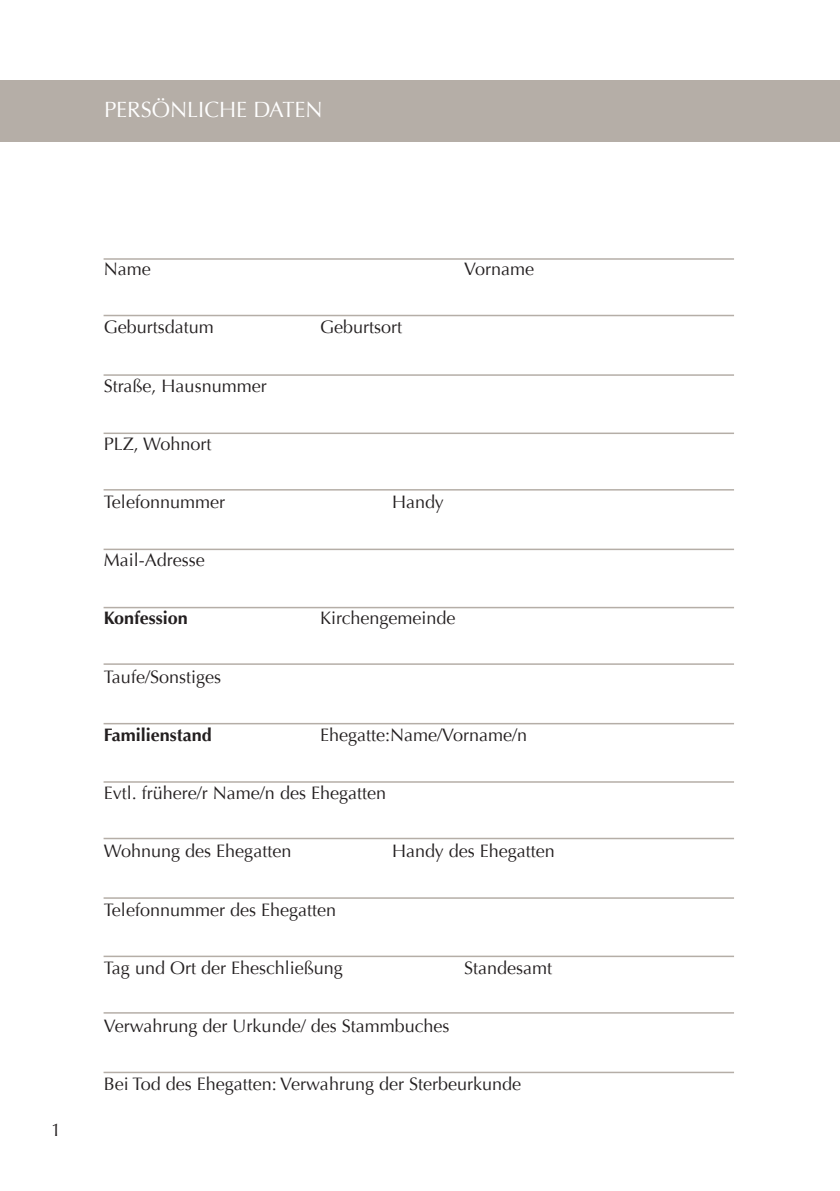
<style>
.page{position:relative;width:840px;height:1191px;background:#fff}
.page>*{position:absolute;margin:0;border:0;box-sizing:border-box;transform-origin:0 0}
.t1{font:22px "Optima";color:#fff}
.t2{font:18px "Optima";color:#231f20}
.t3{font:700 18px "Optima";color:#231f20}
</style>
<div class="page">
<div style="left:0;top:80px;width:839px;height:62px;background:#b5aea7"></div>
<hr style="left:103px;top:258px;width:630px;height:2px;background:#b5aea7">
<hr style="left:103px;top:432px;width:630px;height:2px;background:#b5aea7">
<hr style="left:103px;top:607px;width:630px;height:1px;background:#b5aea7">
<hr style="left:103px;top:781px;width:630px;height:1px;background:#b5aea7">
<hr style="left:103px;top:955px;width:630px;height:2px;background:#b5aea7">
<hr style="left:103px;top:315px;width:630px;height:1px;background:#b5aea7">
<hr style="left:103px;top:489px;width:630px;height:1px;background:#b5aea7">
<hr style="left:103px;top:663px;width:630px;height:2px;background:#b5aea7">
<hr style="left:103px;top:837px;width:630px;height:2px;background:#b5aea7">
<hr style="left:103px;top:1012px;width:630px;height:1px;background:#b5aea7">
<hr style="left:103px;top:374px;width:630px;height:2px;background:#b5aea7">
<hr style="left:103px;top:548px;width:630px;height:2px;background:#b5aea7">
<hr style="left:103px;top:723px;width:630px;height:1px;background:#b5aea7">
<hr style="left:103px;top:897px;width:630px;height:1px;background:#b5aea7">
<hr style="left:103px;top:1071px;width:630px;height:2px;background:#b5aea7">
<p class="t1" style="left:104px;top:96px;width:220px">PERSÖNLICHE DATEN</p>
<p class="t2" style="left:51px;top:1119px;width:12px">1</p>
<p class="t2" style="left:104px;top:258px;width:48px">Name</p>
<p class="t2" style="left:464px;top:258px;width:72px">Vorname</p>
<p class="t2" style="left:104px;top:317px;width:112px">Geburtsdatum</p>
<p class="t2" style="left:320px;top:317px;width:84px">Geburtsort</p>
<p class="t2" style="left:104px;top:375px;width:164px">Straße, Hausnummer</p>
<p class="t2" style="left:104px;top:433px;width:109px">PLZ, Wohnort</p>
<p class="t2" style="left:104px;top:491px;width:123px">Telefonnummer</p>
<p class="t2" style="left:392px;top:491px;width:53px">Handy</p>
<p class="t2" style="left:104px;top:549px;width:103px">Mail-Adresse</p>
<p class="t3" style="left:104px;top:608px;width:86px">Konfession</p>
<p class="t2" style="left:320px;top:608px;width:137px">Kirchengemeinde</p>
<p class="t2" style="left:104px;top:666px;width:119px">Taufe/Sonstiges</p>
<p class="t3" style="left:104px;top:724px;width:110px">Familienstand</p>
<p class="t2" style="left:320px;top:724px;width:209px">Ehegatte:Name/Vorname/n</p>
<p class="t2" style="left:104px;top:782px;width:284px">Evtl. frühere/r Name/n des Ehegatten</p>
<p class="t2" style="left:104px;top:840px;width:189px">Wohnung des Ehegatten</p>
<p class="t2" style="left:392px;top:840px;width:164px">Handy des Ehegatten</p>
<p class="t2" style="left:104px;top:899px;width:234px">Telefonnummer des Ehegatten</p>
<p class="t2" style="left:104px;top:957px;width:240px">Tag und Ort der Eheschließung</p>
<p class="t2" style="left:464px;top:957px;width:90px">Standesamt</p>
<p class="t2" style="left:104px;top:1015px;width:347px">Verwahrung der Urkunde/ des Stammbuches</p>
<p class="t2" style="left:104px;top:1073px;width:419px">Bei Tod des Ehegatten: Verwahrung der Sterbeurkunde</p>
</div>
